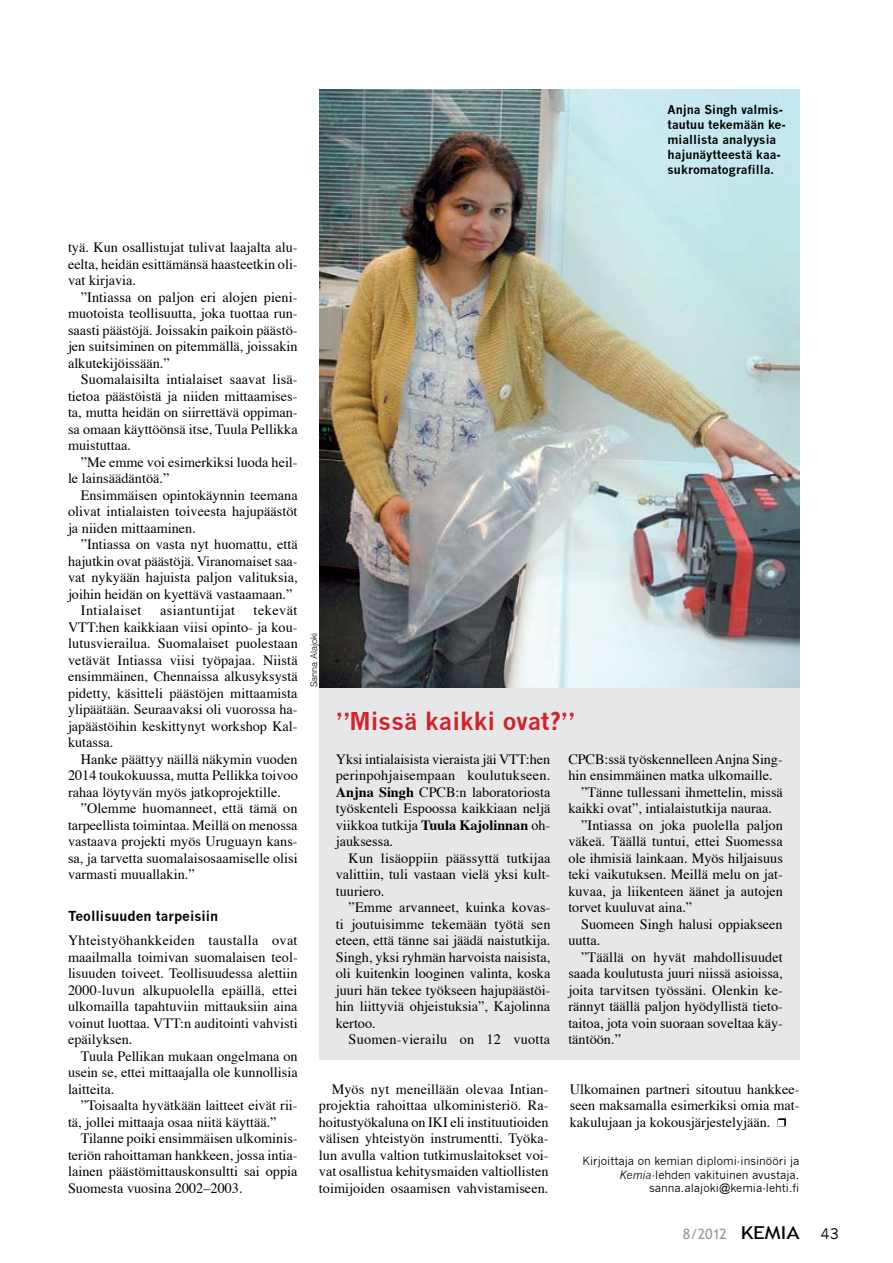
<style>
.page{position:relative;width:893px;height:1263px;background:#fff}
.page>*{position:absolute;margin:0;border:0;box-sizing:border-box;transform-origin:0 0}
.t1{font:700 24px "News Gothic";color:#d2232a}
.t2{font:14.25px/16.5px "Times";color:#000;text-align:justify}
.t3{font:14.25px "Times";letter-spacing:.02em;color:#000}
.t4{font:14.25px "Times";letter-spacing:.03em;color:#000}
.t5{font:14.25px "Trebuchet MS";color:#939598}
.t6{font:700 13.5px "News Gothic";color:#000}
.t7{font:700 12px/15px "News Gothic";color:#000}
.t8{font:11.25px/13.5px "News Gothic";color:#000;text-align:right}
.t9{font:300 9px "Helvetica";color:#000}
.s1{font-weight:700}
.s2{font-style:italic}
.s3{font-size:17.85px;color:#000}
.s4{font-family:"News Gothic";color:#000}
</style>
<div class="page">
<div style="left:319px;top:685px;width:481px;height:375px;background:#e6e7e8"></div>
<img style="left:319px;top:89px;width:481px;height:598px">
<svg style="left:778px;top:1118px;width:8px;height:9px"></svg>
<p class="t7" style="left:668px;top:102px;width:120px">Anjna Singh valmis&shy;tautuu tekemään ke&shy;miallista analyysia hajunäytteestä kaa&shy;sukromatografilla.</p>
<p class="t2" style="left:68px;top:238px;width:231px">tyä. Kun osallistujat tulivat laajalta alu&shy;eelta, heidän esittämänsä haasteetkin oli&shy;vat kirjavia.</p>
<p class="t2" style="left:68px;top:287px;width:231px;text-indent:13px">”Intiassa on paljon eri alojen pieni&shy;muotoista teollisuutta, joka tuottaa run&shy;saasti päästöjä. Joissakin paikoin päästö&shy;jen suitsiminen on pitemmällä, joissakin alkutekijöissään.”</p>
<p class="t2" style="left:68px;top:370px;width:231px;text-indent:13px">Suomalaisilta intialaiset saavat lisä&shy;tietoa päästöistä ja niiden mittaamises&shy;ta, mutta heidän on siirrettävä oppiman&shy;sa omaan käyttöönsä itse, Tuula Pellikka muistuttaa.</p>
<p class="t2" style="left:68px;top:452px;width:231px;text-indent:13px">”Me emme voi esimerkiksi luoda heil&shy;le lainsäädäntöä.”</p>
<p class="t2" style="left:68px;top:485px;width:231px;text-indent:13px">Ensimmäisen opintokäynnin teemana olivat intialaisten toiveesta hajupäästöt ja niiden mittaaminen.</p>
<p class="t2" style="left:81px;top:535px;width:218px">”Intiassa on vasta nyt huomattu, että</p>
<p class="t2" style="left:68px;top:551px;width:231px">hajutkin ovat päästöjä. Viranomaiset saa-</p>
<p class="t2" style="left:68px;top:568px;width:231px">vat nykyään hajuista paljon valituksia,</p>
<p class="t2" style="left:68px;top:584px;width:226px">joihin heidän on kyettävä vastaamaan.”</p>
<p class="t4" style="left:81px;top:597px;width:62px">Intialaiset</p>
<p class="t4" style="left:160px;top:597px;width:77px">asiantuntijat</p>
<p class="t2" style="left:68px;top:601px;width:231px;text-indent:186px">tekevät VTT:hen kaikkiaan viisi opinto- ja kou&shy;lutusvierailua. Suomalaiset puolestaan vetävät Intiassa viisi työpajaa. Niistä ensimmäinen, Chennaissa alkusyksystä pidetty, käsitteli päästöjen mittaamista ylipäätään. Seuraavaksi oli vuorossa ha&shy;japäästöihin keskittynyt workshop Kal&shy;kutassa.</p>
<p class="t2" style="left:68px;top:749px;width:231px;text-indent:13px">Hanke päättyy näillä näkymin vuoden 2014 toukokuussa, mutta Pellikka toivoo rahaa löytyvän myös jatkoprojektille.</p>
<p class="t2" style="left:68px;top:799px;width:231px;text-indent:13px">”Olemme huomanneet, että tämä on tarpeellista toimintaa. Meillä on menossa vastaava projekti myös Uruguayn kans&shy;sa, ja tarvetta suomalaisosaamiselle olisi varmasti muuallakin.”</p>
<p class="t6" style="left:68px;top:907px;width:152px">Teollisuuden tarpeisiin</p>
<p class="t2" style="left:68px;top:931px;width:231px">Yhteistyöhankkeiden taustalla ovat maailmalla toimivan suomalaisen teol&shy;lisuuden toiveet. Teollisuudessa alettiin 2000-luvun alkupuolella epäillä, ettei ulkomailla tapahtuviin mittauksiin aina voinut luottaa. VTT:n auditointi vahvisti epäilyksen.</p>
<p class="t2" style="left:68px;top:1046px;width:231px;text-indent:13px">Tuula Pellikan mukaan ongelmana on usein se, ettei mittaajalla ole kunnollisia laitteita.</p>
<p class="t2" style="left:68px;top:1096px;width:231px;text-indent:13px">”Toisaalta hyvätkään laitteet eivät rii&shy;tä, jollei mittaaja osaa niitä käyttää.”</p>
<p class="t2" style="left:68px;top:1129px;width:231px;text-indent:13px">Tilanne poiki ensimmäisen ulkominis&shy;teriön rahoittaman hankkeen, jossa intia&shy;lainen päästömittauskonsultti sai oppia Suomesta vuosina 2002–2003.</p>
<p class="t9" style="left:308px;top:687px;width:56px;rotate:-90deg">Sanna Alajoki</p>
<h1 class="t1" style="left:336px;top:706px;width:240px">”Missä kaikki ovat?”</h1>
<p class="t2" style="left:336px;top:749px;width:216px">Yksi intialaisista vieraista jäi VTT:hen perinpohjaisempaan koulutukseen.<br><span class="s1">Anjna Singh</span> CPCB:n laboratoriosta työskenteli Espoossa kaikkiaan neljä viikkoa tutkija <span class="s1">Tuula Kajolinnan</span> oh&shy;jauksessa.</p>
<p class="t2" style="left:336px;top:848px;width:216px;text-indent:13px">Kun lisäoppiin päässyttä tutkijaa valittiin, tuli vastaan vielä yksi kult&shy;tuuriero.</p>
<p class="t2" style="left:336px;top:898px;width:216px;text-indent:13px">”Emme arvanneet, kuinka kovas&shy;ti joutuisimme tekemään työtä sen eteen, että tänne sai jäädä naistutkija.<br>Singh, yksi ryhmän harvoista naisista, oli kuitenkin looginen valinta, koska juuri hän tekee työkseen hajupäästöi&shy;hin liittyviä ohjeistuksia”, Kajolinna kertoo.</p>
<p class="t3" style="left:349px;top:1026px;width:203px">Suomen-vierailu on 12 vuotta</p>
<p class="t2" style="left:568px;top:749px;width:216px">CPCB:ssä työskennelleen Anjna Sing-</p>
<p class="t2" style="left:568px;top:766px;width:206px">hin ensimmäinen matka ulkomaille.</p>
<p class="t2" style="left:581px;top:782px;width:203px">”Tänne tullessani ihmettelin, missä</p>
<p class="t2" style="left:568px;top:799px;width:205px">kaikki ovat”, intialaistutkija nauraa.</p>
<p class="t2" style="left:581px;top:815px;width:203px">”Intiassa on joka puolella paljon</p>
<p class="t2" style="left:568px;top:832px;width:216px">väkeä. Täällä tuntui, ettei Suomessa</p>
<p class="t2" style="left:568px;top:848px;width:216px">ole ihmisiä lainkaan. Myös hiljaisuus</p>
<p class="t2" style="left:568px;top:865px;width:216px">teki vaikutuksen. Meillä melu on jat-</p>
<p class="t2" style="left:568px;top:881px;width:216px">kuvaa, ja liikenteen äänet ja autojen</p>
<p class="t2" style="left:568px;top:898px;width:125px">torvet kuuluvat aina.”</p>
<p class="t2" style="left:581px;top:914px;width:203px">Suomeen Singh halusi oppiakseen</p>
<p class="t2" style="left:568px;top:931px;width:34px">uutta.</p>
<p class="t2" style="left:581px;top:947px;width:203px">”Täällä on hyvät mahdollisuudet</p>
<p class="t2" style="left:568px;top:964px;width:216px">saada koulutusta juuri niissä asioissa,</p>
<p class="t2" style="left:568px;top:980px;width:216px">joita tarvitsen työssäni. Olenkin ke-</p>
<p class="t2" style="left:568px;top:997px;width:216px">rännyt täällä paljon hyödyllistä tieto-</p>
<p class="t2" style="left:568px;top:1013px;width:216px">taitoa, jota voin suoraan soveltaa käy-</p>
<p class="t2" style="left:568px;top:1030px;width:54px">täntöön.”</p>
<p class="t2" style="left:319px;top:1079px;width:231px;text-indent:13px">Myös nyt meneillään olevaa Intian&shy;projektia rahoittaa ulkoministeriö. Ra&shy;hoitustyökaluna on IKI eli instituutioiden välisen yhteistyön instrumentti. Työka&shy;lun avulla valtion tutkimuslaitokset voi&shy;vat osallistua kehitysmaiden valtiollisten toimijoiden osaamisen vahvistamiseen.</p>
<p class="t2" style="left:570px;top:1079px;width:231px">Ulkomainen partneri sitoutuu hankkee&shy;seen maksamalla esimerkiksi omia mat&shy;kakulujaan ja kokousjärjestelyjään.</p>
<p class="t8" style="left:583px;top:1154px;width:218px">Kirjoittaja on kemian diplomi-insinööri ja<br><span class="s2">Kemia</span>-lehden vakituinen avustaja. sanna.alajoki@kemia-lehti.fi</p>
<p class="t5" style="left:683px;top:1226px;width:157px">8/2012 <span class="s3">KEMIA</span> <span class="s4">43</span></p>
</div>
